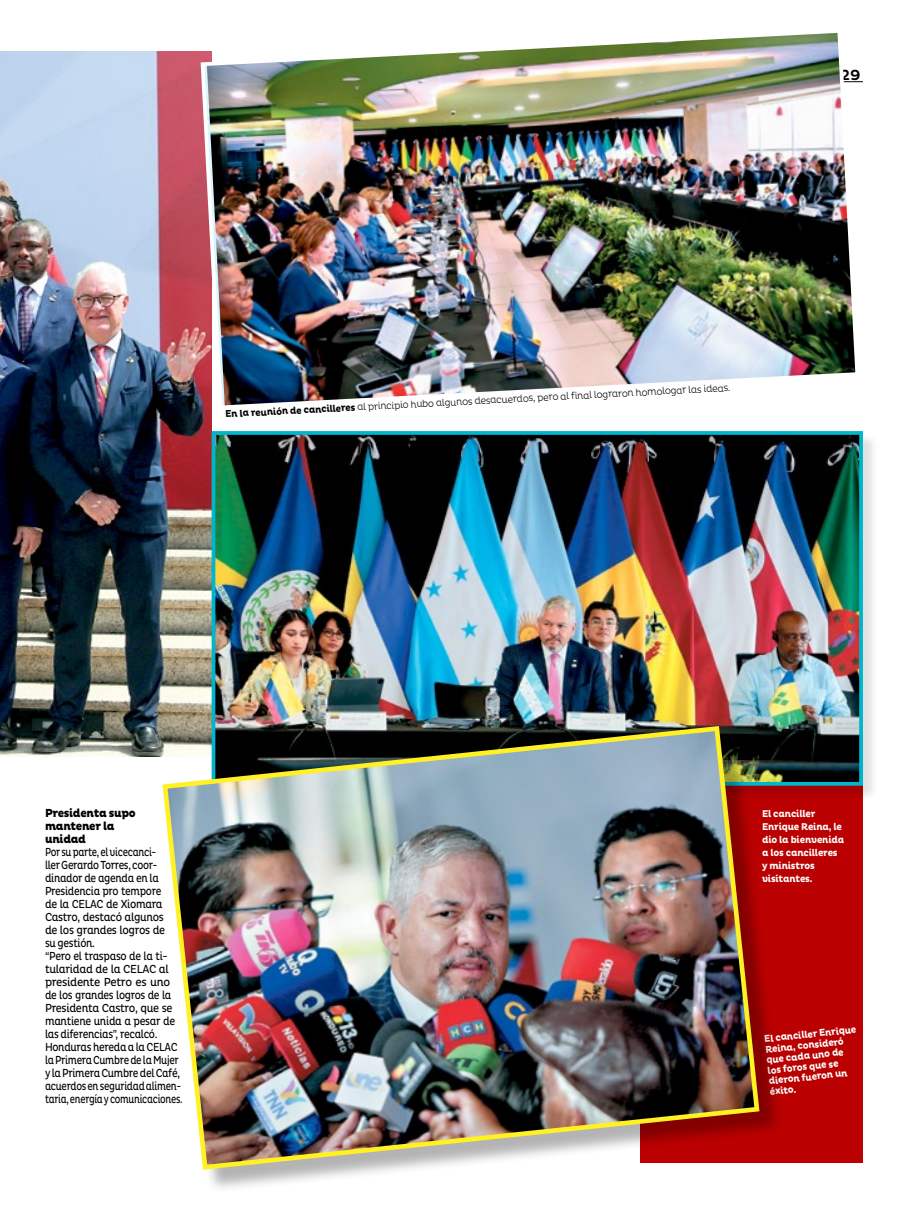
<style>
.page{position:relative;width:908px;height:1215px;background:#fff}
.page>*{position:absolute;margin:0;border:0;box-sizing:border-box;transform-origin:0 0}
.t1{font:500 15px "Pluto";color:#000}
.t2{font:11.88px/13px "Pluto Cond";letter-spacing:-.03em;color:#000;scale:.84 1}
.t3{font:800 11.88px/13px "Pluto";letter-spacing:-.03em;color:#000;scale:.9 1}
.t4{font:700 10px/10.6px "Pluto";letter-spacing:-.02em;color:#fff;scale:.9 1}
.t5{font:300 10px "Pluto";color:#000;scale:.9 1}
.s1{font-weight:700}
</style>
<div class="page">
<hr style="left:202px;top:82px;width:660px;height:1px;background:#000">
<img style="left:0;top:51px;width:211px;height:706px">
<div style="left:639px;top:737px;width:223px;height:426px;background:#ba0000"></div>
<img style="left:198px;top:32px;width:662px;height:379px">
<div style="left:214px;top:433px;width:663px;height:368px;background:#000;opacity:.12"></div>
<img style="left:216px;top:436px;width:641px;height:345px">
<div style="left:211px;top:431px;width:651px;height:355px;border:4px solid #00b6cc"></div>
<div style="left:166px;top:730px;width:616px;height:464px;background:#000;opacity:.3"></div>
<img style="left:160px;top:723px;width:601px;height:449px">
<p class="t1" style="left:840px;top:66px;width:22px">29</p>
<p class="t5" style="left:225px;top:408px;width:563px;rotate:-3deg"><span class="s1">En la reunión de cancilleres</span> al principio hubo algunos desacuerdos, pero al final lograron homologar las ideas.</p>
<p class="t3" style="left:45px;top:807px;width:102px">Presidenta supo mantener la unidad</p>
<p class="t2" style="left:45px;top:846px;width:165px">Por su parte, el vicecanci-<br>ller Gerardo Torres, coor&shy;dinador de agenda en la<br>Presidencia pro tempore<br>de la CELAC de Xiomara<br>Castro, destacó algunos<br>de los grandes logros de<br>su gestión.<br>“Pero el traspaso de la ti&shy;tularidad de la CELAC al presidente Petro es uno de los grandes logros de la<br>Presidenta Castro, que se mantiene unida a pesar de las diferencias”, recalcó.<br>Honduras hereda a la CELAC la Primera Cumbre de la Mujer y la Primera Cumbre del Café, acuerdos en seguridad alimen&shy;taria, energía y comunicaciones.</p>
<p class="t4" style="left:761px;top:808px;width:93px;line-height:13px">El canciller<br>Enrique Reina, le dio la bienvenida a los cancilleres y ministros visitantes.</p>
<p class="t4" style="left:763px;top:1034px;width:104px;rotate:-6deg">El canciller Enrique<br>Reina, consideró que cada uno de los foros que se dieron fueron un éxito.</p>
</div>
